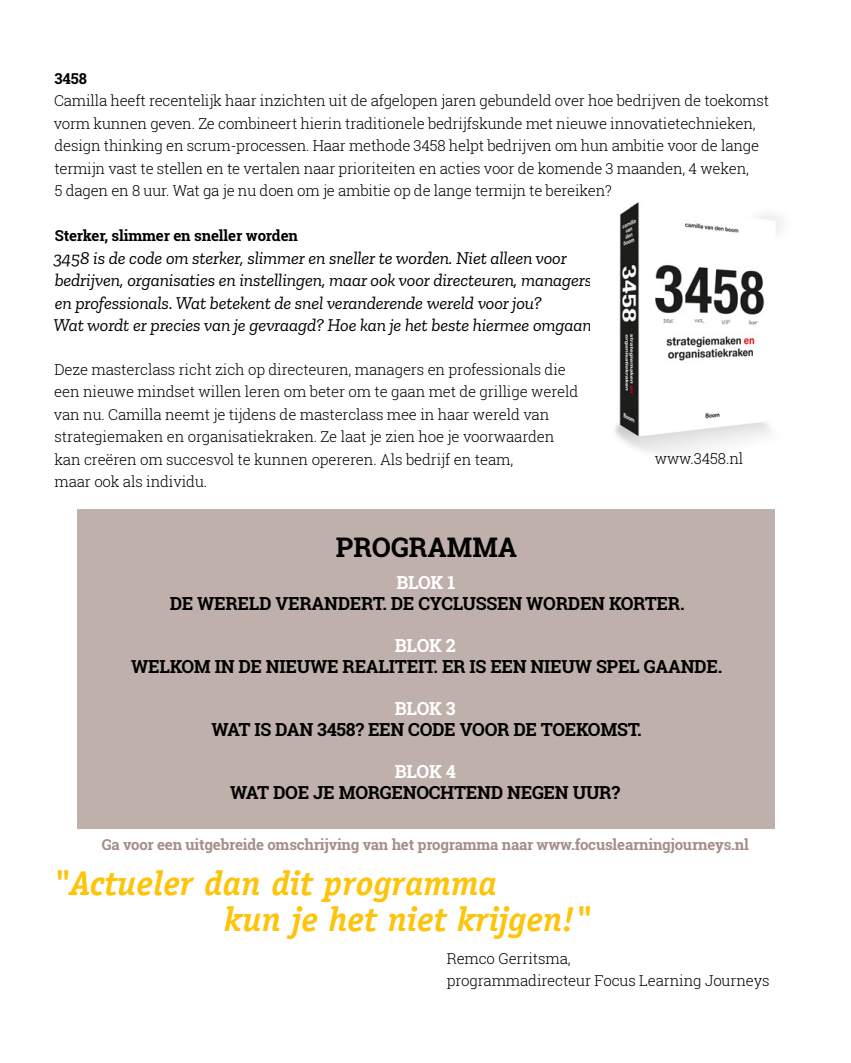
<style>
.page{position:relative;width:851px;height:1063px;background:#fff}
.page>*{position:absolute;margin:0;border:0;box-sizing:border-box;transform-origin:0 0}
.t1{font:italic 700 34.5px/36px "Officina Serif Std";color:#fdc40a}
.t2{font:700 27px "Roboto Slab";color:#000}
.t3{font:italic 18px/22.5px "Zilla Slab";letter-spacing:-.01em;color:#000}
.t4{font:700 18px "Roboto Slab";letter-spacing:-.015em;color:#000}
.t5{font:700 18px "Roboto Slab";letter-spacing:-.015em;color:#fff}
.t6{font:300 15px/22.5px "Roboto Slab";letter-spacing:-.015em;color:#000}
.t7{font:700 15px "Roboto Slab";letter-spacing:-.015em;color:#a58e87}
.t8{font:700 15px "Roboto Slab";letter-spacing:-.01em;color:#000}
</style>
<div class="page">
<div style="left:77px;top:509px;width:697px;height:320px;background:#c0b0ab"></div>
<img style="left:615px;top:202px;width:167px;height:252px">
<p class="t8" style="left:55px;top:68px;width:34px">3458</p>
<p class="t6" style="left:54px;top:89px;width:716px">Camilla heeft recentelijk haar inzichten uit de afgelopen jaren gebundeld over hoe bedrijven de toekomst vorm kunnen geven. Ze combineert hierin traditionele bedrijfskunde met nieuwe innovatietechnieken, design thinking en scrum-processen. Haar methode 3458 helpt bedrijven om hun ambitie voor de lange termijn vast te stellen en te vertalen naar prioriteiten en acties voor de komende 3 maanden, 4 weken,<br>5 dagen en 8 uur. Wat ga je nu doen om je ambitie op de lange termijn te bereiken?</p>
<p class="t8" style="left:55px;top:226px;width:245px">Sterker, slimmer en sneller worden</p>
<p class="t3" style="left:53px;top:247px;width:547px">3458 is de code om sterker, slimmer en sneller te worden. Niet alleen voor bedrijven, organisaties en instellingen, maar ook voor directeuren, managers en professionals. Wat betekent de snel veranderende wereld voor jou?<br>Wat wordt er precies van je gevraagd? Hoe kan je het beste hiermee omgaan?</p>
<p class="t6" style="left:54px;top:358px;width:526px">Deze masterclass richt zich op directeuren, managers en professionals die een nieuwe mindset willen leren om beter om te gaan met de grillige wereld van nu. Camilla neemt je tijdens de masterclass mee in haar wereld van strategiemaken en organisatiekraken. Ze laat je zien hoe je voorwaarden kan creëren om succesvol te kunnen opereren. Als bedrijf en team,<br>maar ook als individu.</p>
<p class="t6" style="left:654px;top:447px;width:90px">www.3458.nl</p>
<h2 class="t2" style="left:336px;top:528px;width:183px">PROGRAMMA</h2>
<p class="t5" style="left:396px;top:570px;width:60px">BLOK 1</p>
<p class="t4" style="left:170px;top:591px;width:516px">DE WERELD VERANDERT. DE CYCLUSSEN WORDEN KORTER.</p>
<p class="t5" style="left:395px;top:633px;width:62px">BLOK 2</p>
<p class="t4" style="left:131px;top:654px;width:592px">WELKOM IN DE NIEUWE REALITEIT. ER IS EEN NIEUW SPEL GAANDE.</p>
<p class="t5" style="left:395px;top:696px;width:62px">BLOK 3</p>
<p class="t4" style="left:211px;top:717px;width:432px">WAT IS DAN 3458? EEN CODE VOOR DE TOEKOMST.</p>
<p class="t5" style="left:395px;top:759px;width:63px">BLOK 4</p>
<p class="t4" style="left:230px;top:780px;width:391px">WAT DOE JE MORGENOCHTEND NEGEN UUR?</p>
<p class="t7" style="left:102px;top:834px;width:648px">Ga voor een uitgebreide omschrijving van het programma naar www.focuslearningjourneys.nl</p>
<h1 class="t1" style="left:224px;top:866px;width:368px;text-indent:-172px">"Actueler dan dit programma<br>kun je het niet krijgen!"</h1>
<p class="t6" style="left:446px;top:947px;width:324px">Remco Gerritsma,<br>programmadirecteur Focus Learning Journeys</p>
</div>
